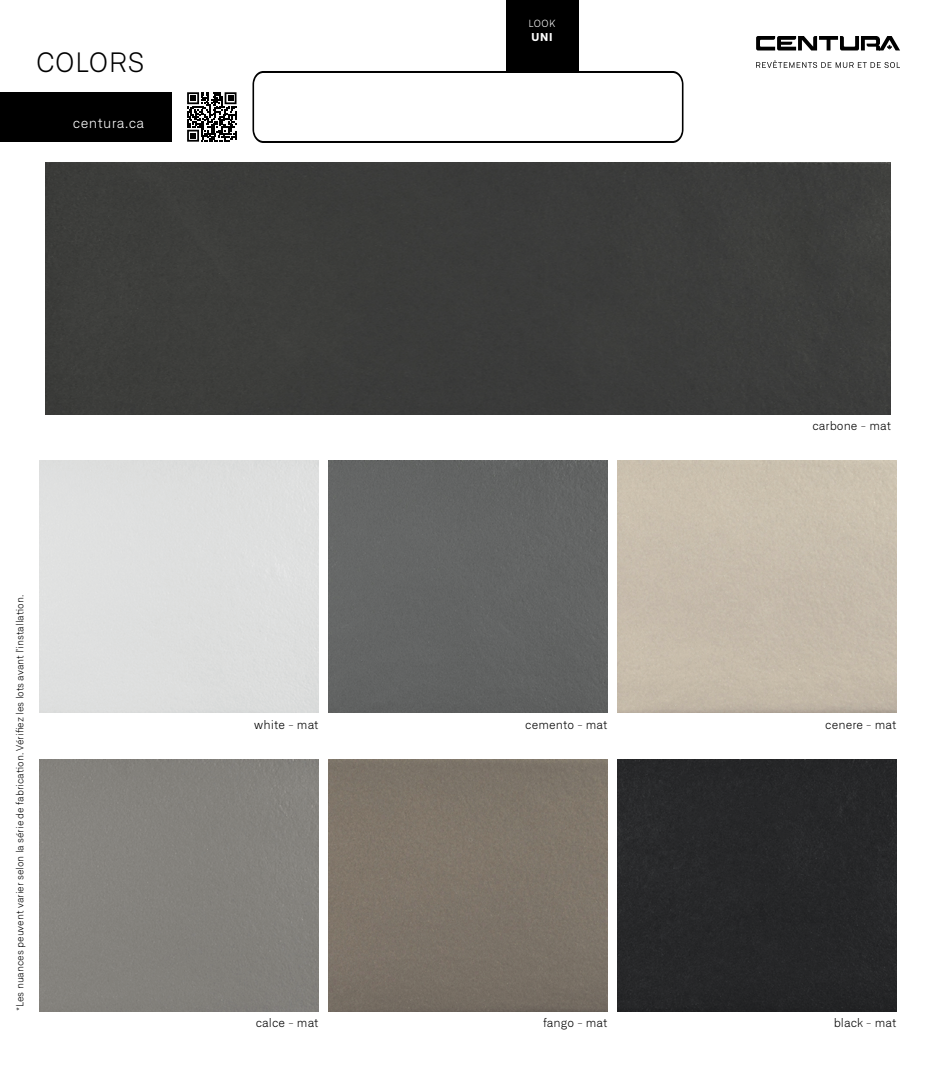
<style>
.page{position:relative;width:936px;height:1080px;background:#fff}
.page>*{position:absolute;margin:0;border:0;box-sizing:border-box;transform-origin:0 0}
.t1{font:300 27px "Neufile Grotesk";letter-spacing:.025em;color:#000}
.t2{font:300 14px "Neufile Grotesk";letter-spacing:.03em;color:#fff}
.t3{font:300 12px "Neufile Grotesk";letter-spacing:.005em;color:#000}
.t4{font:800 11px "Neufile Grotesk";color:#fff}
.t5{font:300 10px "Neufile Grotesk";color:#000}
.t6{font:300 10px "Neufile Grotesk";color:#fff}
</style>
<div class="page">
<div style="left:506px;top:0;width:72px;height:73px;background:#000"></div>
<svg style="left:187px;top:92px;width:50px;height:50px"></svg>
<svg style="left:756px;top:60px;width:144px;height:8px"></svg>
<svg style="left:756px;top:36px;width:144px;height:14px"></svg>
<div style="left:0;top:92px;width:171px;height:50px;background:#000"></div>
<div style="left:328px;top:759px;width:280px;height:252px;background:#7d7468"></div>
<div style="left:45px;top:162px;width:846px;height:252px;background:#3c3c3b"></div>
<div style="left:328px;top:461px;width:280px;height:252px;background:#636464"></div>
<div style="left:617px;top:759px;width:279px;height:252px;background:#272729"></div>
<div style="left:40px;top:759px;width:279px;height:252px;background:#84827d"></div>
<svg style="left:252px;top:71px;width:432px;height:72px"></svg>
<h1 class="t1" style="left:36px;top:46px;width:110px">COLORS</h1>
<h2 class="t2" style="left:73px;top:114px;width:73px">centura.ca</h2>
<p class="t5" style="left:14px;top:1011px;width:418px;rotate:-90deg">*Les nuances peuvent varier selon la série de fabrication. Vérifiez les lots avant l’installation.</p>
<p class="t3" style="left:254px;top:717px;width:66px">white - mat</p>
<p class="t3" style="left:256px;top:1015px;width:64px">calce - mat</p>
<p class="t6" style="left:529px;top:18px;width:29px">LOOK</p>
<p class="t4" style="left:532px;top:30px;width:23px">UNI</p>
<p class="t3" style="left:525px;top:717px;width:84px">cemento - mat</p>
<p class="t3" style="left:543px;top:1015px;width:66px">fango - mat</p>
<p class="t3" style="left:812px;top:419px;width:80px">carbone - mat</p>
<p class="t3" style="left:825px;top:717px;width:73px">cenere - mat</p>
<p class="t3" style="left:834px;top:1015px;width:64px">black - mat</p>
</div>
